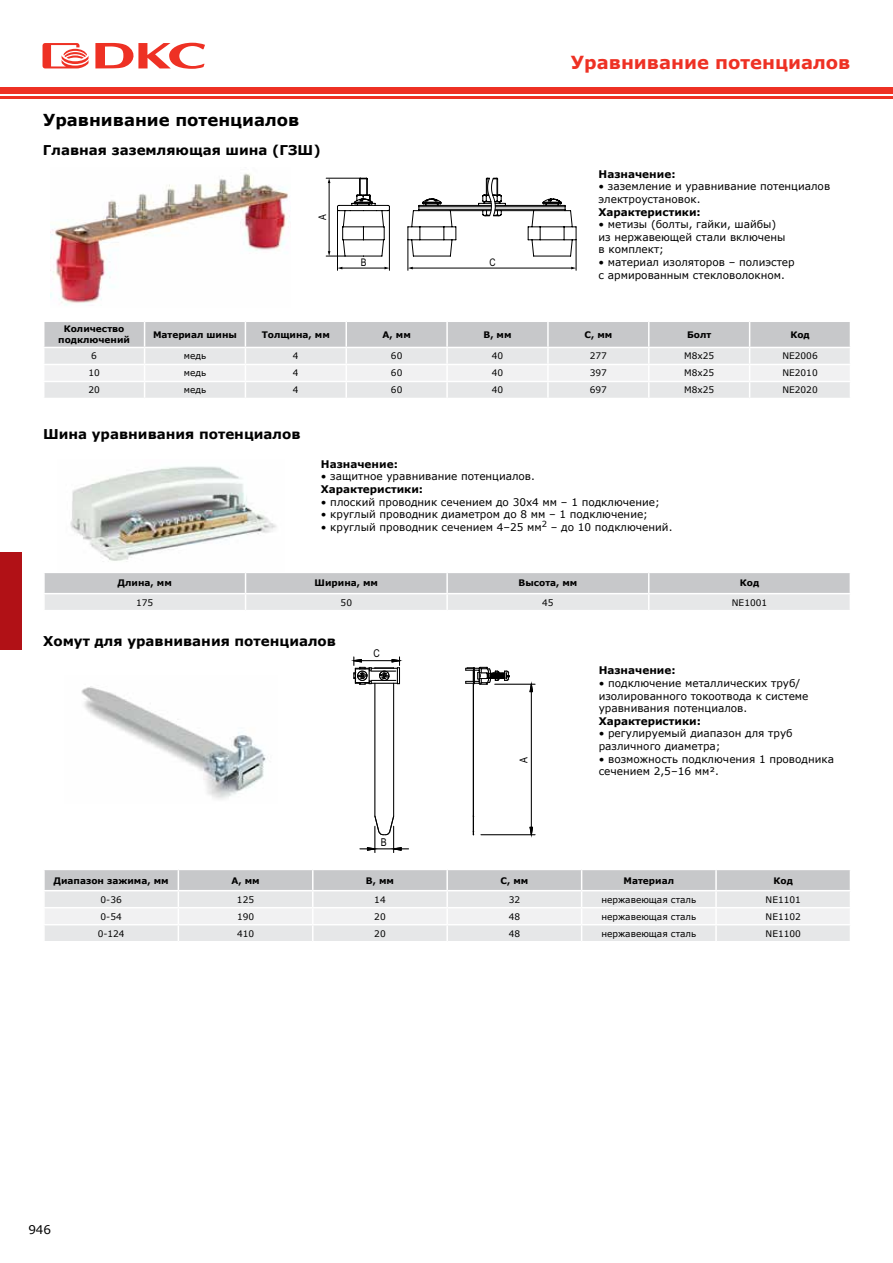
<style>
.page{position:relative;width:893px;height:1263px;background:#fff}
.page>*{position:absolute;margin:0;border:0;box-sizing:border-box;transform-origin:0 0}
.t1{font:700 18px "Verdana";color:#ee3124}
.t2{font:700 16.5px "Verdana";color:#000}
.t3{font:700 13.5px "Verdana";color:#000}
.t4{font:12px "Verdana";color:#000}
.t5{font:10.8px "Arial Narrow";color:#000}
.t6{font:10.5px/12.6px "Verdana";color:#000}
.t7{font:700 10.5px "Verdana";color:#000}
.t8{font:10.5px "Arial Narrow";color:#000}
.t9{font:9px "Verdana";color:#000}
.t10{font:700 9px/10.8px "Verdana";color:#000;text-align:center}
</style>
<div class="page">
<div style="left:0;top:87px;width:893px;height:6px;background:#ee3124"></div>
<hr style="left:0;top:96px;width:893px;height:3px;background:#ee3124">
<svg style="left:43px;top:43px;width:46px;height:25px"></svg>
<svg style="left:95px;top:43px;width:110px;height:26px"></svg>
<div style="left:0;top:552px;width:22px;height:98px;background:#b11116"></div>
<img style="left:70px;top:466px;width:207px;height:96px">
<svg style="left:44px;top:573px;width:806px;height:37px;background:#d6d7d9"></svg>
<svg style="left:44px;top:321px;width:806px;height:77px"></svg>
<hr style="left:337px;top:209px;width:1px;height:61px;background:#000">
<hr style="left:389px;top:209px;width:1px;height:61px;background:#000">
<hr style="left:408px;top:240px;width:1px;height:30px;background:#000">
<hr style="left:576px;top:240px;width:1px;height:30px;background:#000">
<svg style="left:407px;top:178px;width:169px;height:79px"></svg>
<hr style="left:419px;top:209px;width:72px;height:1px;background:#000">
<hr style="left:419px;top:206px;width:72px;height:1px;background:#000">
<svg style="left:326px;top:178px;width:64px;height:79px"></svg>
<hr style="left:341px;top:268px;width:44px;height:1px;background:#000">
<hr style="left:412px;top:268px;width:160px;height:1px;background:#000">
<svg style="left:44px;top:870px;width:806px;height:71px"></svg>
<img style="left:81px;top:686px;width:185px;height:113px">
<hr style="left:393px;top:683px;width:1px;height:133px;background:#000">
<hr style="left:375px;top:683px;width:1px;height:133px;background:#000">
<hr style="left:473px;top:684px;width:1px;height:132px;background:#000">
<svg style="left:473px;top:816px;width:1px;height:19px"></svg>
<svg style="left:465px;top:667px;width:44px;height:18px"></svg>
<svg style="left:351px;top:657px;width:51px;height:28px"></svg>
<hr style="left:354px;top:660px;width:46px;height:1px;background:#000">
<svg style="left:367px;top:815px;width:35px;height:38px"></svg>
<hr style="left:360px;top:849px;width:49px;height:1px;background:#000">
<hr style="left:481px;top:834px;width:54px;height:1px;background:#000">
<hr style="left:495px;top:684px;width:40px;height:1px;background:#000">
<svg style="left:529px;top:827px;width:4px;height:11px"></svg>
<svg style="left:529px;top:681px;width:4px;height:11px"></svg>
<hr style="left:531px;top:684px;width:1px;height:151px;background:#000">
<img style="left:51px;top:173px;width:239px;height:133px">
<h2 class="t2" style="left:43px;top:109px;width:258px">Уравнивание потенциалов</h2>
<p class="t3" style="left:43px;top:140px;width:279px">Главная заземляющая шина (ГЗШ)</p>
<p class="t8" style="left:315px;top:220px;width:7px;rotate:-90deg">A</p>
<p class="t8" style="left:361px;top:255px;width:7px">B</p>
<p class="t8" style="left:489px;top:255px;width:8px">C</p>
<h1 class="t1" style="left:571px;top:49px;width:281px">Уравнивание потенциалов</h1>
<p class="t7" style="left:599px;top:167px;width:79px">Назначение:</p>
<p class="t6" style="left:599px;top:180px;width:233px">• заземление и уравнивание потенциалов электроустановок.</p>
<p class="t7" style="left:599px;top:204px;width:104px">Характеристики:</p>
<p class="t6" style="left:599px;top:218px;width:188px">• метизы (болты, гайки, шайбы) из нержавеющей стали включены в комплект;</p>
<p class="t6" style="left:599px;top:256px;width:198px">• материал изоляторов – полиэстер с армированным стекловолокном.</p>
<p class="t10" style="left:58px;top:324px;width:73px">Количество подключений</p>
<p class="t10" style="left:153px;top:329px;width:85px">Материал шины</p>
<p class="t10" style="left:262px;top:329px;width:70px">Толщина, мм</p>
<p class="t10" style="left:383px;top:329px;width:30px">A, мм</p>
<p class="t10" style="left:483px;top:329px;width:30px">B, мм</p>
<p class="t10" style="left:584px;top:329px;width:29px">C, мм</p>
<p class="t10" style="left:687px;top:329px;width:26px">Болт</p>
<p class="t10" style="left:790px;top:329px;width:21px">Код</p>
<p class="t9" style="left:91px;top:350px;width:7px">6</p>
<p class="t9" style="left:184px;top:350px;width:24px">медь</p>
<p class="t9" style="left:293px;top:350px;width:7px">4</p>
<p class="t9" style="left:391px;top:350px;width:13px">60</p>
<p class="t9" style="left:492px;top:350px;width:13px">40</p>
<p class="t9" style="left:590px;top:350px;width:19px">277</p>
<p class="t9" style="left:684px;top:350px;width:32px">M8x25</p>
<p class="t9" style="left:782px;top:350px;width:37px">NE2006</p>
<p class="t9" style="left:88px;top:367px;width:13px">10</p>
<p class="t9" style="left:184px;top:367px;width:24px">медь</p>
<p class="t9" style="left:293px;top:367px;width:7px">4</p>
<p class="t9" style="left:391px;top:367px;width:13px">60</p>
<p class="t9" style="left:492px;top:367px;width:13px">40</p>
<p class="t9" style="left:590px;top:367px;width:19px">397</p>
<p class="t9" style="left:684px;top:367px;width:32px">M8x25</p>
<p class="t9" style="left:782px;top:367px;width:37px">NE2010</p>
<p class="t9" style="left:88px;top:384px;width:13px">20</p>
<p class="t9" style="left:184px;top:384px;width:24px">медь</p>
<p class="t9" style="left:293px;top:384px;width:7px">4</p>
<p class="t9" style="left:391px;top:384px;width:13px">60</p>
<p class="t9" style="left:492px;top:384px;width:13px">40</p>
<p class="t9" style="left:590px;top:384px;width:19px">697</p>
<p class="t9" style="left:684px;top:384px;width:32px">M8x25</p>
<p class="t9" style="left:782px;top:384px;width:37px">NE2020</p>
<p class="t3" style="left:43px;top:425px;width:259px">Шина уравнивания потенциалов</p>
<p class="t7" style="left:321px;top:457px;width:79px">Назначение:</p>
<p class="t6" style="left:321px;top:470px;width:216px">• защитное уравнивание потенциалов.</p>
<p class="t7" style="left:321px;top:482px;width:104px">Характеристики:</p>
<p class="t6" style="left:321px;top:495px;width:340px">• плоский проводник сечением до 30х4 мм – 1 подключение;</p>
<p class="t6" style="left:321px;top:508px;width:329px">• круглый проводник диаметром до 8 мм – 1 подключение;</p>
<p class="t6" style="left:321px;top:521px;width:353px">• круглый проводник сечением 4–25 мм<sup>2</sup> – до 10 подключений.</p>
<p class="t10" style="left:118px;top:578px;width:56px">Длина, мм</p>
<p class="t10" style="left:315px;top:578px;width:65px">Ширина, мм</p>
<p class="t10" style="left:518px;top:578px;width:60px">Высота, мм</p>
<p class="t10" style="left:740px;top:578px;width:21px">Код</p>
<p class="t9" style="left:136px;top:596px;width:19px">175</p>
<p class="t9" style="left:341px;top:596px;width:13px">50</p>
<p class="t9" style="left:542px;top:596px;width:13px">45</p>
<p class="t9" style="left:732px;top:596px;width:37px">NE1001</p>
<p class="t3" style="left:43px;top:631px;width:294px">Хомут для уравнивания потенциалов</p>
<p class="t5" style="left:373px;top:646px;width:8px">C</p>
<p class="t5" style="left:381px;top:834px;width:7px">B</p>
<p class="t5" style="left:516px;top:763px;width:7px;rotate:-90deg">A</p>
<p class="t7" style="left:599px;top:663px;width:79px">Назначение:</p>
<p class="t6" style="left:599px;top:677px;width:211px">• подключение металлических труб/ изолированного токоотвода к системе уравнивания потенциалов.</p>
<p class="t7" style="left:599px;top:713px;width:104px">Характеристики:</p>
<p class="t6" style="left:599px;top:727px;width:195px">• регулируемый диапазон для труб различного диаметра;</p>
<p class="t6" style="left:599px;top:752px;width:237px">• возможность подключения 1 проводника сечением 2,5–16 мм².</p>
<p class="t10" style="left:54px;top:875px;width:117px">Диапазон зажима, мм</p>
<p class="t10" style="left:231px;top:875px;width:30px">A, мм</p>
<p class="t10" style="left:366px;top:875px;width:30px">B, мм</p>
<p class="t10" style="left:500px;top:875px;width:29px">C, мм</p>
<p class="t10" style="left:624px;top:875px;width:52px">Материал</p>
<p class="t10" style="left:774px;top:875px;width:21px">Код</p>
<p class="t9" style="left:101px;top:893px;width:23px">0-36</p>
<p class="t9" style="left:237px;top:893px;width:19px">125</p>
<p class="t9" style="left:374px;top:893px;width:13px">14</p>
<p class="t9" style="left:509px;top:893px;width:13px">32</p>
<p class="t9" style="left:601px;top:893px;width:96px">нержавеющая сталь</p>
<p class="t9" style="left:766px;top:893px;width:37px">NE1101</p>
<p class="t9" style="left:101px;top:910px;width:23px">0-54</p>
<p class="t9" style="left:237px;top:910px;width:19px">190</p>
<p class="t9" style="left:374px;top:910px;width:13px">20</p>
<p class="t9" style="left:509px;top:910px;width:13px">48</p>
<p class="t9" style="left:601px;top:910px;width:96px">нержавеющая сталь</p>
<p class="t9" style="left:766px;top:910px;width:37px">NE1102</p>
<p class="t9" style="left:98px;top:927px;width:28px">0-124</p>
<p class="t9" style="left:237px;top:927px;width:19px">410</p>
<p class="t9" style="left:374px;top:927px;width:13px">20</p>
<p class="t9" style="left:509px;top:927px;width:13px">48</p>
<p class="t9" style="left:601px;top:927px;width:96px">нержавеющая сталь</p>
<p class="t9" style="left:766px;top:927px;width:37px">NE1100</p>
<p class="t4" style="left:28px;top:1221px;width:24px">946</p>
</div>
